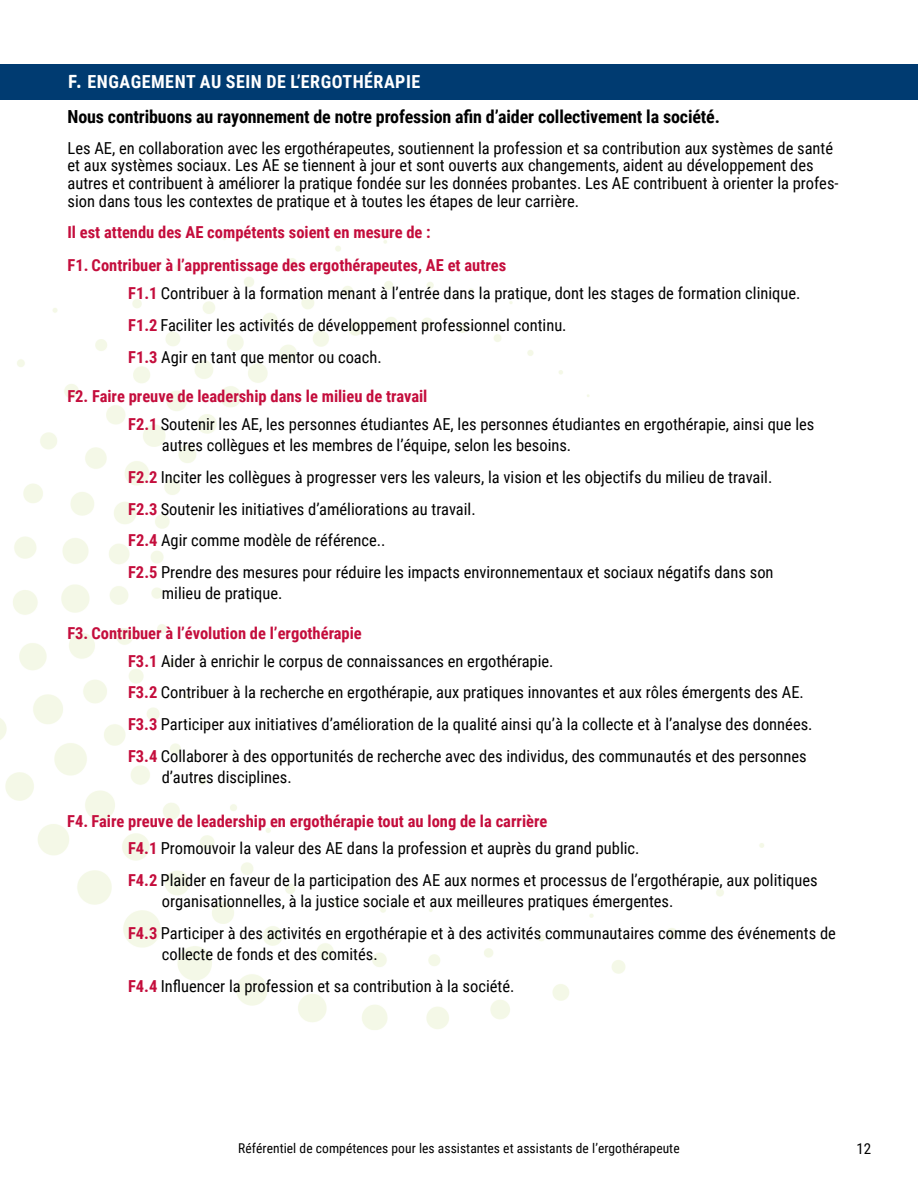
<style>
.page{position:relative;width:918px;height:1188px;background:#fff}
.page>*{position:absolute;margin:0;border:0;box-sizing:border-box;transform-origin:0 0}
.t1{font:700 18px/35.1px "Roboto Condensed";letter-spacing:-.01em;color:#000}
.t2{font:16.5px/31.8px "Roboto Condensed";color:#000}
.t3{font:700 16.5px/33.2px "Roboto Condensed";color:#c40d3c}
.t4{font:15px "Roboto Condensed";color:#000}
.t5{font:13.5px "Roboto Condensed";letter-spacing:.005em;color:#000}
.s1{font-family:"Calibri";font-size:21px;color:#fff}
.s2{color:#fff}
.s3{font-weight:700;color:#c40d3c}
.s4{font-weight:400;color:#000}
</style>
<div class="page">
<img style="left:1px;top:236px;width:763px;height:794px">
<div style="left:0;top:64px;width:918px;height:36px;background:#003b71"></div>
<p class="t1" style="left:67px;top:63px;width:654px"><span class="s1">F.</span> <span class="s2">ENGAGEMENT AU SEIN DE L’ERGOTHÉRAPIE<br></span>Nous contribuons au rayonnement de notre profession afin d’aider collectivement la société.</p>
<p class="t2" style="left:68px;top:139px;width:773px;line-height:17.5px">Les AE, en collaboration avec les ergothérapeutes, soutiennent la profession et sa contribution aux systèmes de santé et aux systèmes sociaux. Les AE se tiennent à jour et sont ouverts aux changements, aident au développement des autres et contribuent à améliorer la pratique fondée sur les données probantes. Les AE contribuent à orienter la profes&shy;sion dans tous les contextes de pratique et à toutes les étapes de leur carrière.</p>
<p class="t3" style="left:68px;top:215px;width:440px">Il est attendu des AE compétents soient en mesure de :<br>F1. Contribuer à l’apprentissage des ergothérapeutes, AE et autres</p>
<p class="t2" style="left:128px;top:277px;width:674px"><span class="s3">F1.1</span> Contribuer à la formation menant à l’entrée dans la pratique, dont les stages de formation clinique.<br><span class="s3">F1.2</span> Faciliter les activités de développement professionnel continu.<br><span class="s3">F1.3</span> Agir en tant que mentor ou coach.</p>
<p class="t2" style="left:128px;top:382px;width:688px;line-height:27.8px;text-indent:-61px"><span class="s3">F2. Faire preuve de leadership dans le milieu de travail<br>F2.1</span> Soutenir les AE, les personnes étudiantes AE, les personnes étudiantes en ergothérapie, ainsi que les</p>
<p class="t2" style="left:128px;top:429px;width:647px;text-indent:34px">autres collègues et les membres de l’équipe, selon les besoins.<br><span class="s3">F2.2</span> Inciter les collègues à progresser vers les valeurs, la vision et les objectifs du milieu de travail.<br><span class="s3">F2.3</span> Soutenir les initiatives d’améliorations au travail.<br><span class="s3">F2.4</span> Agir comme modèle de référence..<br><span class="s3">F2.5</span> Prendre des mesures pour réduire les impacts environnementaux et sociaux négatifs dans son</p>
<p class="t2" style="left:162px;top:577px;width:122px">milieu de pratique.</p>
<p class="t2" style="left:128px;top:618px;width:427px;line-height:27.8px;text-indent:-61px"><span class="s3">F3. Contribuer à l’évolution de l’ergothérapie<br>F3.1</span> Aider à enrichir le corpus de connaissances en ergothérapie.</p>
<p class="t2" style="left:128px;top:676px;width:686px"><span class="s3">F3.2</span> Contribuer à la recherche en ergothérapie, aux pratiques innovantes et aux rôles émergents des AE.<br><span class="s3">F3.3</span> Participer aux initiatives d’amélioration de la qualité ainsi qu’à la collecte et à l’analyse des données.<br><span class="s3">F3.4</span> Collaborer à des opportunités de recherche avec des individus, des communautés et des personnes</p>
<p class="t2" style="left:162px;top:761px;width:131px">d’autres disciplines.</p>
<p class="t3" style="left:128px;top:806px;width:513px;line-height:27.8px;text-indent:-61px">F4. Faire preuve de leadership en ergothérapie tout au long de la carrière<br>F4.1 <span class="s4">Promouvoir la valeur des AE dans la profession et auprès du grand public.</span></p>
<p class="t2" style="left:162px;top:869px;width:657px;line-height:21px;text-indent:-34px"><span class="s3">F4.2</span> Plaider en faveur de la participation des AE aux normes et processus de l’ergothérapie, aux politiques organisationnelles, à la justice sociale et aux meilleures pratiques émergentes.</p>
<p class="t2" style="left:162px;top:922px;width:676px;line-height:21px;text-indent:-34px"><span class="s3">F4.3</span> Participer à des activités en ergothérapie et à des activités communautaires comme des événements de collecte de fonds et des comités.</p>
<p class="t2" style="left:128px;top:969px;width:388px"><span class="s3">F4.4</span> Influencer la profession et sa contribution à la société.</p>
<p class="t5" style="left:238px;top:1138px;width:443px">Référentiel de compétences pour les assistantes et assistants de l’ergothérapeute</p>
<p class="t4" style="left:856px;top:1138px;width:16px">12</p>
</div>
